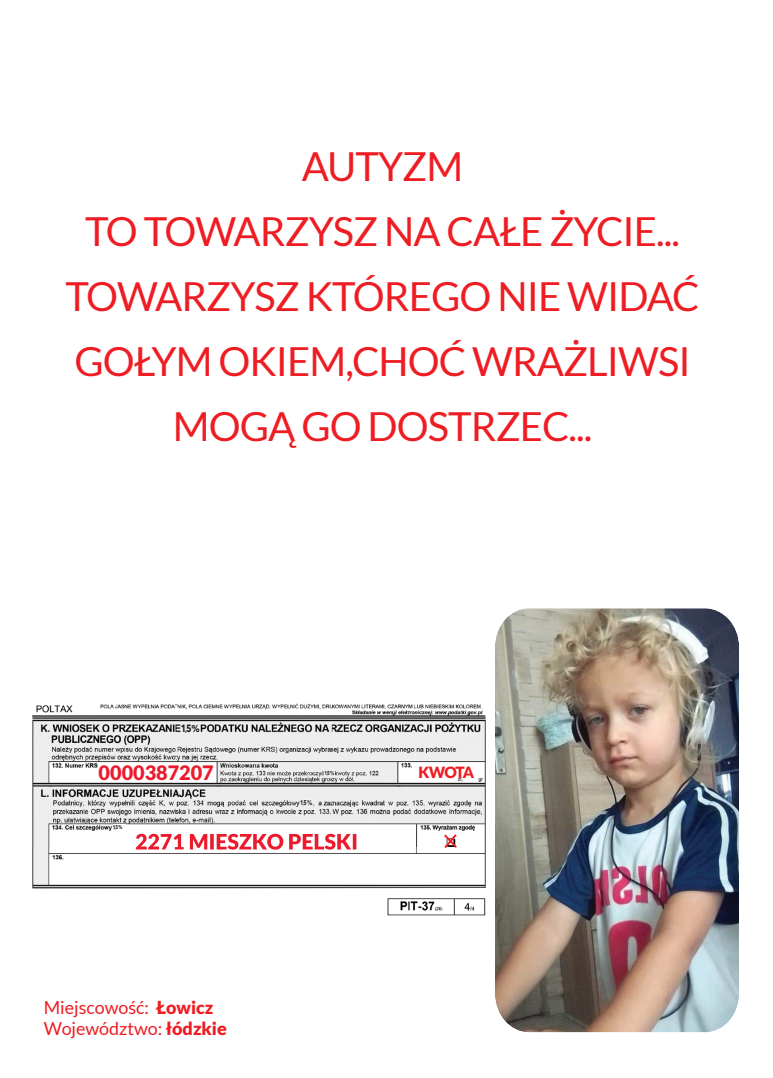
<style>
.page{position:relative;width:773px;height:1078px;background:#fff}
.page>*{position:absolute;margin:0;border:0;box-sizing:border-box;transform-origin:0 0}
.t1{font:40px/65px "Lato";letter-spacing:-.025em;color:#ee1d23;text-align:center}
.t2{font:900 19.75px "Lato";color:#eb1b2d}
.t3{font:18px/21.5px "Lato";color:#ee1d23}
.t4{font:900 15.5px "Lato";letter-spacing:-.065em;color:#ee1d23}
.t5{font:700 10.5px "Avenir Next LT Pro";color:#231f20;scale:.81 1}
.t6{font:700 7px "Arial";color:#231f20;scale:.81 1}
.t7{font:700 5.75px "Arial";color:#231f20;scale:.81 1}
.t8{font:700 5.5px "Avenir Next LT Pro";color:#231f20;scale:.81 1}
.s1{font-size:8.25px}
.s2{font-size:9.75px}
.s3{font-size:4.5px}
.s4{font-size:5.5px}
.s5{font-weight:900}
.s6{font-size:6.5px}
</style>
<div class="page">
<img style="left:495px;top:608px;width:244px;height:425px">
<img style="left:32px;top:704px;width:144px;height:143px">
<img style="left:176px;top:703px;width:156px;height:122px">
<img style="left:332px;top:704px;width:154px;height:143px">
<img style="left:32px;top:847px;width:454px;height:69px">
<img style="left:495px;top:700px;width:9px;height:221px">
<img style="left:136px;top:833px;width:220px;height:16px">
<div style="left:181px;top:724px;width:19px;height:9px;background:#edf1f2"></div>
<svg style="left:444px;top:834px;width:13px;height:13px"></svg>
<div style="left:300px;top:799px;width:12px;height:7px;background:#eef2f2"></div>
<div style="left:324px;top:770px;width:10px;height:5px;background:#eef2f2"></div>
<div style="left:113px;top:824px;width:12px;height:6px;background:#fff"></div>
<p class="t1" style="left:65px;top:134px;width:635px">AUTYZM<br>TO TOWARZYSZ NA CAŁE ŻYCIE...<br>TOWARZYSZ KTÓREGO NIE WIDAĆ<br>GOŁYM OKIEM,CHOĆ WRAŻLIWSI<br>MOGĄ GO DOSTRZEC...</p>
<p class="t5" style="left:181px;top:721px;width:25px">1 5<span class="s1">,</span> <span class="s2">%</span></p>
<p class="t2" style="left:99px;top:761px;width:117px">0000387207</p>
<p class="t4" style="left:418px;top:762px;width:57px">KWOTA</p>
<p class="t7" style="left:324px;top:768px;width:14px">1 5<span class="s3">,</span> <span class="s4">%</span></p>
<p class="t8" style="left:113px;top:823px;width:14px">1 5, %</p>
<p class="t3" style="left:44px;top:995px;width:184px">Miejscowość: <span class="s5">Łowicz<br></span>Województwo: <span class="s5">łódzkie</span></p>
<p class="t6" style="left:300px;top:797px;width:17px">1 5<span class="s4">,</span> <span class="s6">%</span></p>
</div>
